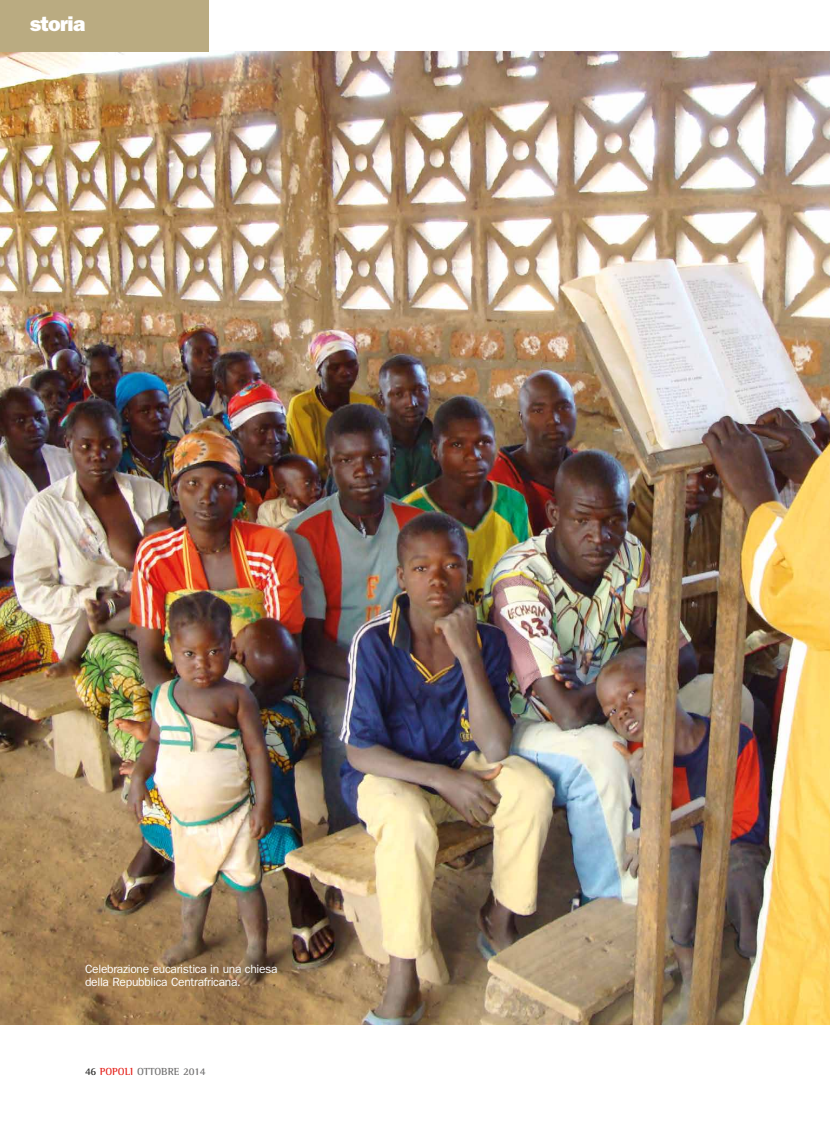
<style>
.page{position:relative;width:830px;height:1127px;background:#fff}
.page>*{position:absolute;margin:0;border:0;box-sizing:border-box;transform-origin:0 0}
.t1{font:21px "ITC Franklin Gothic Std Hvy";letter-spacing:-.03em;color:#fff}
.t2{font:12px/13.5px "ITC Franklin Gothic Std";letter-spacing:-.025em;color:#fff}
.t3{font:700 10.5px "Rotis Semi Serif";color:#706f6f}
.s1{color:#282827}
.s2{color:#e5231d}
</style>
<div class="page">
<hr style="left:0;top:51px;width:829px;height:1px;background:#baab81">
<img style="left:0;top:52px;width:829px;height:973px">
<div style="left:0;top:0;width:208px;height:51px;background:#baab81"></div>
<h1 class="t1" style="left:30px;top:12px;width:57px">storia</h1>
<p class="t2" style="left:85px;top:962px;width:194px">Celebrazione eucaristica in una chiesa della Repubblica Centrafricana.</p>
<p class="t3" style="left:85px;top:1065px;width:122px"><span class="s1">46</span> <span class="s2">POPOLI</span> OTTOBRE 2014</p>
</div>
